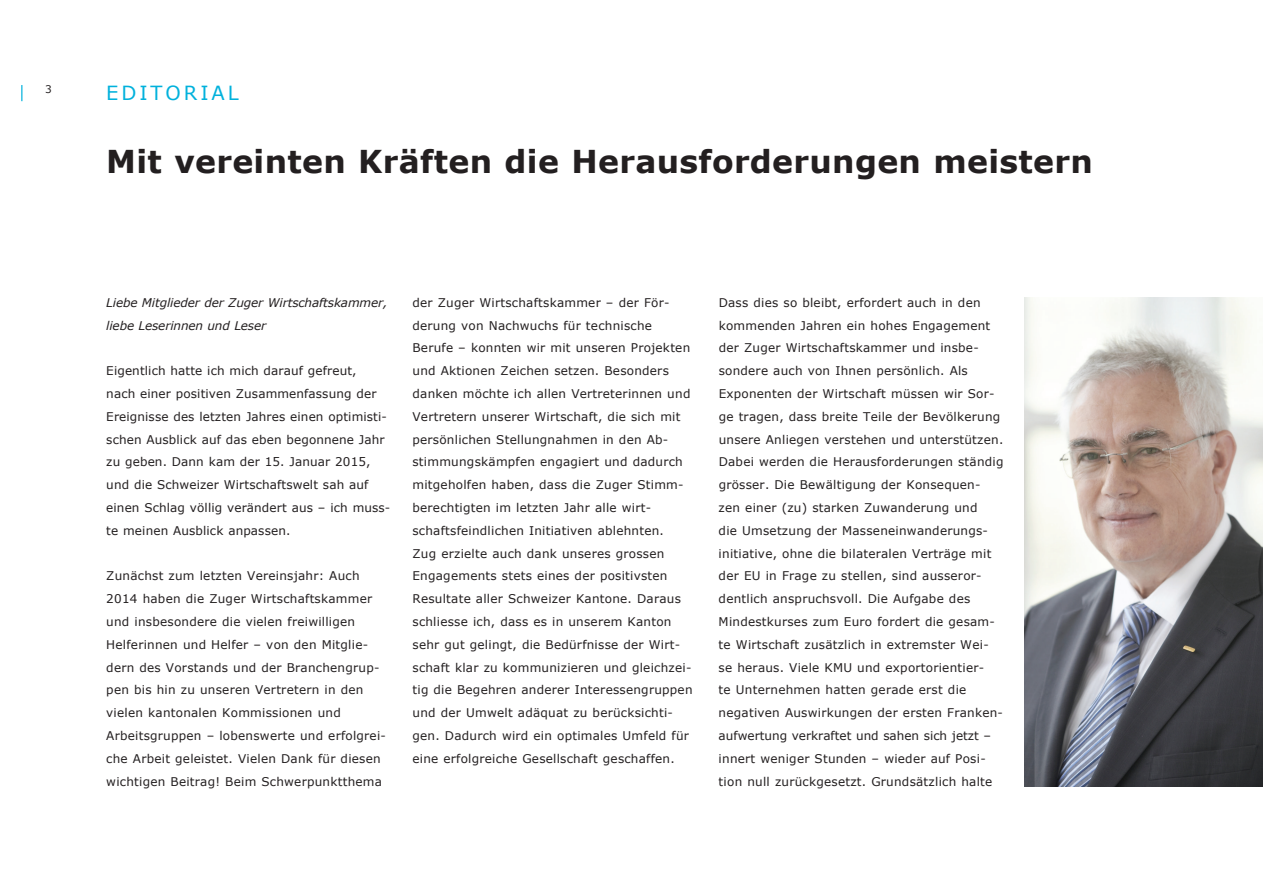
<style>
.page{position:relative;width:1263px;height:893px;background:#fff}
.page>*{position:absolute;margin:0;border:0;box-sizing:border-box;transform-origin:0 0}
.t1{font:700 31.5px "Verdana";letter-spacing:.01em;color:#231f20}
.t2{font:19.5px "Verdana";letter-spacing:.15em;color:#00b1dc}
.t3{font:12px/22.8px "Verdana";letter-spacing:.02em;color:#231f20}
.t4{font:italic 12px/22.8px "Verdana";letter-spacing:-.01em;color:#231f20}
.t5{font:10.5px "Verdana";color:#231f20}
</style>
<div class="page">
<img style="left:1025px;top:298px;width:238px;height:489px">
<svg style="left:21px;top:85px;width:1px;height:16px"></svg>
<p class="t5" style="left:45px;top:83px;width:8px">3</p>
<h2 class="t2" style="left:106px;top:80px;width:134px">Editorial</h2>
<h1 class="t1" style="left:106px;top:141px;width:988px">Mit vereinten Kräften die Herausforderungen meistern</h1>
<p class="t4" style="left:106px;top:291px;width:283px">Liebe Mitglieder der Zuger Wirtschaftskammer, liebe Leserinnen und Leser</p>
<p class="t3" style="left:106px;top:359px;width:286px">Eigentlich hatte ich mich darauf gefreut,<br>nach einer positiven Zusammenfassung der Ereignisse des letzten Jahres einen optimisti&shy;schen Ausblick auf das eben begonnene Jahr zu geben. Dann kam der 15. Januar 2015, und die Schweizer Wirtschaftswelt sah auf einen Schlag völlig verändert aus – ich muss&shy;te meinen Ausblick anpassen.</p>
<p class="t3" style="left:106px;top:564px;width:281px">Zunächst zum letzten Vereinsjahr: Auch 2014 haben die Zuger Wirtschaftskammer und insbesondere die vielen freiwilligen Helferinnen und Helfer – von den Mitglie&shy;dern des Vorstands und der Branchengrup&shy;pen bis hin zu unseren Vertretern in den vielen kantonalen Kommissionen und Arbeitsgruppen – lobenswerte und erfolgrei&shy;che Arbeit geleistet. Vielen Dank für diesen wichtigen Beitrag! Beim Schwerpunktthema</p>
<p class="t3" style="left:412px;top:291px;width:282px">der Zuger Wirtschaftskammer – der För&shy;derung von Nachwuchs für technische Berufe – konnten wir mit unseren Projekten und Aktionen Zeichen setzen. Besonders danken möchte ich allen Vertreterinnen und Vertretern unserer Wirtschaft, die sich mit persönlichen Stellungnahmen in den Ab&shy;stimmungskämpfen engagiert und dadurch mitgeholfen haben, dass die Zuger Stimm&shy;berechtigten im letzten Jahr alle wirt&shy;schaftsfeindlichen Initiativen ablehnten.<br>Zug erzielte auch dank unseres grossen Engagements stets eines der positivsten Resultate aller Schweizer Kantone. Daraus schliesse ich, dass es in unserem Kanton sehr gut gelingt, die Bedürfnisse der Wirt&shy;schaft klar zu kommunizieren und gleichzei&shy;tig die Begehren anderer Interessengruppen und der Umwelt adäquat zu berücksichti&shy;gen. Dadurch wird ein optimales Umfeld für eine erfolgreiche Gesellschaft geschaffen.</p>
<p class="t3" style="left:719px;top:291px;width:286px">Dass dies so bleibt, erfordert auch in den kommenden Jahren ein hohes Engagement der Zuger Wirtschaftskammer und insbe&shy;sondere auch von Ihnen persönlich. Als Exponenten der Wirtschaft müssen wir Sor&shy;ge tragen, dass breite Teile der Bevölkerung unsere Anliegen verstehen und unterstützen.<br>Dabei werden die Herausforderungen ständig grösser. Die Bewältigung der Konsequen&shy;zen einer (zu) starken Zuwanderung und<br>die Umsetzung der Masseneinwanderungs&shy;initiative, ohne die bilateralen Verträge mit der EU in Frage zu stellen, sind ausseror&shy;dentlich anspruchsvoll. Die Aufgabe des Mindestkurses zum Euro fordert die gesam&shy;te Wirtschaft zusätzlich in extremster Wei&shy;se heraus. Viele KMU und exportorientier-<br>te Unternehmen hatten gerade erst die negativen Auswirkungen der ersten Franken&shy;aufwertung verkraftet und sahen sich jetzt – innert weniger Stunden – wieder auf Posi&shy;tion null zurückgesetzt. Grundsätzlich halte</p>
</div>
